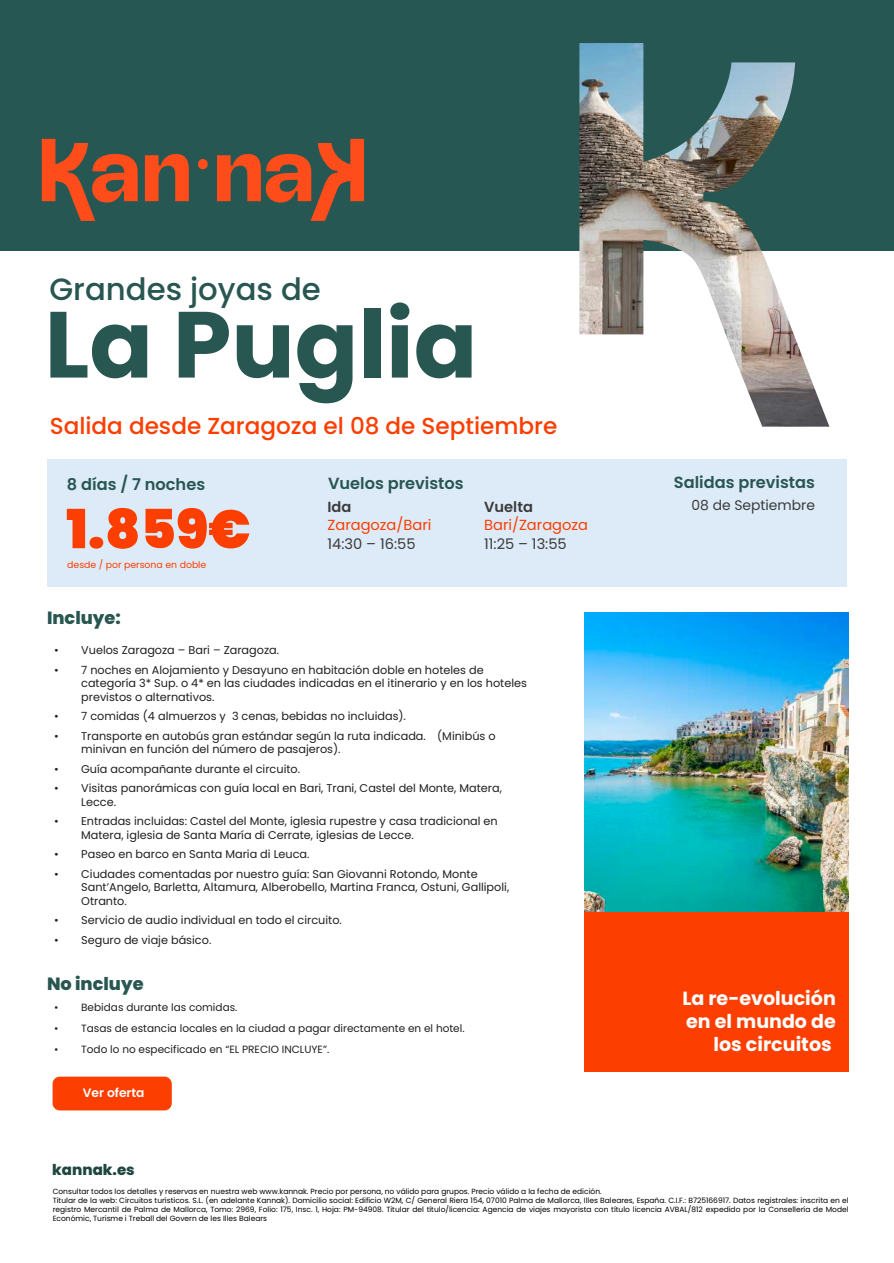
<style>
.page{position:relative;width:894px;height:1263px;background:#fff}
.page>*{position:absolute;margin:0;border:0;box-sizing:border-box;transform-origin:0 0}
.t1{font:700 93.75px "Poppins";color:#285651}
.t2{font:900 53.85px "Poppins";color:#fc3e00}
.t3{font:500 30.75px "Poppins";color:#285651}
.t4{font:500 23.1px "Poppins";color:#fc3e00}
.t5{font:700 19.05px/22.8px "Poppins";color:#fff;text-align:right}
.t6{font:800 17.7px "Poppins";color:#285651}
.t7{font:600 16.2px "Poppins";color:#285651}
.t8{font:800 15px "Poppins";color:#1f4640}
.t9{font:14.55px "Poppins";color:#fc3e00}
.t10{font:14.55px "Poppins";color:#3b3b3a}
.t11{font:600 14.55px "Poppins";color:#3b3b3a}
.t12{font:13.8px "Poppins";color:#3b3b3a}
.t13{font:600 12.15px "Poppins";color:#fff}
.t14{font:11.25px/13.5px "Poppins";color:#1f1f1f}
.t15{font:10.5px "Poppins";color:#1f1f1f}
.t16{font:9.3px "Poppins";color:#fc3e00}
.t17{font:7.5px/9px "Poppins";color:#000}
</style>
<div class="page">
<div style="left:53px;top:1077px;width:119px;height:33px;background:#fc3e00;border-radius:7px"></div>
<img style="left:584px;top:612px;width:264px;height:299px">
<div style="left:47px;top:460px;width:799px;height:127px;background:#ddebf9"></div>
<div style="left:0;top:0;width:893px;height:251px;background:#265752"></div>
<div style="left:584px;top:912px;width:264px;height:159px;background:#fc3e00"></div>
<svg style="left:145px;top:154px;width:44px;height:47px"></svg>
<svg style="left:42px;top:139px;width:96px;height:82px"></svg>
<svg style="left:217px;top:139px;width:147px;height:82px"></svg>
<svg style="left:198px;top:159px;width:10px;height:10px"></svg>
<img style="left:579px;top:43px;width:250px;height:384px">
<h3 class="t3" style="left:49px;top:272px;width:273px">Grandes joyas de</h3>
<h1 class="t1" style="left:45px;top:290px;width:434px">La Puglia</h1>
<h3 class="t4" style="left:50px;top:413px;width:509px">Salida desde Zaragoza el 08 de Septiembre</h3>
<h3 class="t7" style="left:67px;top:475px;width:140px">8 días / 7 noches</h3>
<h2 class="t2" style="left:66px;top:498px;width:186px">1.859€</h2>
<p class="t16" style="left:67px;top:559px;width:141px">desde / por persona en doble</p>
<h3 class="t7" style="left:328px;top:474px;width:137px">Vuelos previstos</h3>
<p class="t11" style="left:327px;top:498px;width:25px">Ida</p>
<p class="t9" style="left:327px;top:517px;width:105px">Zaragoza/Bari</p>
<p class="t10" style="left:327px;top:536px;width:89px">14:30 – 16:55</p>
<p class="t11" style="left:484px;top:498px;width:50px">Vuelta</p>
<p class="t9" style="left:484px;top:517px;width:105px">Bari/Zaragoza</p>
<p class="t10" style="left:484px;top:536px;width:84px">11:25 – 13:55</p>
<h3 class="t6" style="left:47px;top:607px;width:75px">Incluye:</h3>
<p class="t14" style="left:54px;top:643px;width:226px">• Vuelos Zaragoza – Bari – Zaragoza.</p>
<p class="t14" style="left:81px;top:663px;width:447px;text-indent:-27px">• 7 noches en Alojamiento y Desayuno en habitación doble en hoteles de categoría 3* Sup. o 4* en las ciudades indicadas en el itinerario y en los hoteles previstos o alternativos.</p>
<p class="t14" style="left:54px;top:709px;width:353px">• 7 comidas (4 almuerzos y 3 cenas, bebidas no incluidas).</p>
<p class="t14" style="left:81px;top:729px;width:416px;text-indent:-27px">• Transporte en autobús gran estándar según la ruta indicada. (Minibús o minivan en función del número de pasajeros).</p>
<p class="t14" style="left:54px;top:762px;width:247px">• Guía acompañante durante el circuito.</p>
<p class="t14" style="left:81px;top:781px;width:422px;text-indent:-27px">• Visitas panorámicas con guía local en Bari, Trani, Castel del Monte, Matera,<br>Lecce.</p>
<p class="t14" style="left:81px;top:814px;width:418px;text-indent:-27px">• Entradas incluidas: Castel del Monte, iglesia rupestre y casa tradicional en<br>Matera, iglesia de Santa María di Cerrate, iglesias de Lecce.</p>
<p class="t14" style="left:54px;top:847px;width:257px">• Paseo en barco en Santa Maria di Leuca.</p>
<p class="t14" style="left:81px;top:867px;width:429px;text-indent:-27px">• Ciudades comentadas por nuestro guía: San Giovanni Rotondo, Monte<br>Sant’Angelo, Barletta, Altamura, Alberobello, Martina Franca, Ostuni, Gallipoli,<br>Otranto.</p>
<p class="t14" style="left:54px;top:913px;width:289px">• Servicio de audio individual en todo el circuito.</p>
<p class="t14" style="left:54px;top:933px;width:159px">• Seguro de viaje básico.</p>
<h3 class="t6" style="left:47px;top:973px;width:98px">No incluye</h3>
<p class="t15" style="left:54px;top:1001px;width:185px">• Bebidas durante las comidas.</p>
<p class="t15" style="left:54px;top:1022px;width:412px">• Tasas de estancia locales en la ciudad a pagar directamente en el hotel.</p>
<p class="t15" style="left:54px;top:1043px;width:276px">• Todo lo no especificado en “EL PRECIO INCLUYE”.</p>
<p class="t13" style="left:83px;top:1085px;width:63px">Ver oferta</p>
<h3 class="t8" style="left:52px;top:1161px;width:84px">kannak.es</h3>
<h3 class="t7" style="left:673px;top:473px;width:142px">Salidas previstas</h3>
<p class="t12" style="left:691px;top:497px;width:125px">08 de Septiembre</p>
<h3 class="t5" style="left:682px;top:987px;width:155px">La re-evolución en el mundo de los circuitos</h3>
<p class="t17" style="left:53px;top:1187px;width:797px">Consultar todos los detalles y reservas en nuestra web www.kannak. Precio por persona, no válido para grupos. Precio válido a la fecha de edición.<br>Titular de la web: Circuitos turísticos. S.L. (en adelante Kannak). Domicilio social: Edificio W2M, C/ General Riera 154, 07010 Palma de Mallorca, Illes Baleares, España. C.I.F.: B725166917. Datos registrales: inscrita en el registro Mercantil de Palma de Mallorca, Tomo: 2969, Folio: 175, Insc. 1, Hoja: PM-94908. Titular del título/licencia: Agencia de viajes mayorista con título licencia AVBAL/812 expedido por la Consellería de Model Económic, Turisme i Treball del Govern de les Illes Balears</p>
</div>
